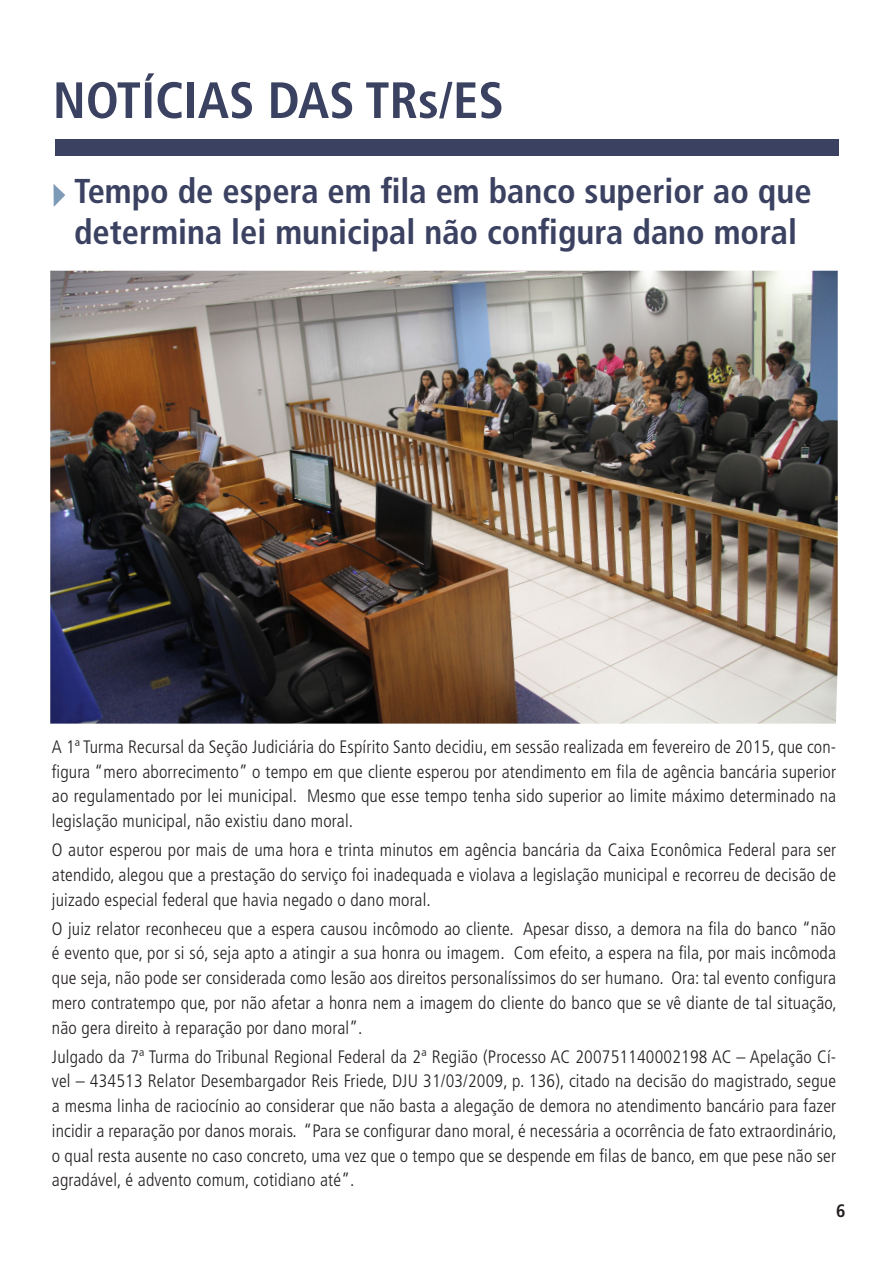
<style>
.page{position:relative;width:893px;height:1263px;background:#fff}
.page>*{position:absolute;margin:0;border:0;box-sizing:border-box;transform-origin:0 0}
.t1{font:condensed 51px "Frutiger 67 Bold";color:#3b4161}
.t2{font:condensed 34.5px/41.4px "Frutiger 67 Bold";color:#3b4161}
.texto_padrão{font:condensed 18px/24.8px "Frutiger 47 Light";letter-spacing:.01em;color:#231f20;text-align:justify}
.t3{font:condensed 18px "Frutiger 67 Bold";color:#231f20}
</style>
<div class="page">
<div style="left:55px;top:139px;width:783px;height:17px;background:#3b4161"></div>
<svg style="left:54px;top:184px;width:11px;height:23px"></svg>
<img style="left:50px;top:271px;width:788px;height:453px">
<p class="t1" style="left:53px;top:70px;width:453px">NOTÍCIAS DAS TRs/ES</p>
<p class="t2" style="left:74px;top:170px;width:739px">Tempo de espera em fila em banco superior ao que determina lei municipal não configura dano moral</p>
<p class="texto_padrão" style="left:52px;top:734px;width:786px">A 1ª Turma Recursal da Seção Judiciária do Espírito Santo decidiu, em sessão realizada em fevereiro de 2015, que con&shy;figura “mero aborrecimento” o tempo em que cliente esperou por atendimento em fila de agência bancária superior ao regulamentado por lei municipal. Mesmo que esse tempo tenha sido superior ao limite máximo determinado na legislação municipal, não existiu dano moral.</p>
<p class="texto_padrão" style="left:52px;top:838px;width:786px">O autor esperou por mais de uma hora e trinta minutos em agência bancária da Caixa Econômica Federal para ser atendido, alegou que a prestação do serviço foi inadequada e violava a legislação municipal e recorreu de decisão de juizado especial federal que havia negado o dano moral.</p>
<p class="texto_padrão" style="left:52px;top:916px;width:786px">O juiz relator reconheceu que a espera causou incômodo ao cliente. Apesar disso, a demora na fila do banco “não é evento que, por si só, seja apto a atingir a sua honra ou imagem. Com efeito, a espera na fila, por mais incômoda que seja, não pode ser considerada como lesão aos direitos personalíssimos do ser humano. Ora: tal evento configura mero contratempo que, por não afetar a honra nem a imagem do cliente do banco que se vê diante de tal situação, não gera direito à reparação por dano moral”.</p>
<p class="texto_padrão" style="left:52px;top:1044px;width:786px">Julgado da 7ª Turma do Tribunal Regional Federal da 2ª Região (Processo AC 200751140002198 AC – Apelação Cí&shy;vel – 434513 Relator Desembargador Reis Friede, DJU 31/03/2009, p. 136), citado na decisão do magistrado, segue a mesma linha de raciocínio ao considerar que não basta a alegação de demora no atendimento bancário para fazer incidir a reparação por danos morais. “Para se configurar dano moral, é necessária a ocorrência de fato extraordinário, o qual resta ausente no caso concreto, uma vez que o tempo que se despende em filas de banco, em que pese não ser agradável, é advento comum, cotidiano até”.</p>
<p class="t3" style="left:836px;top:1200px;width:11px">6</p>
</div>
